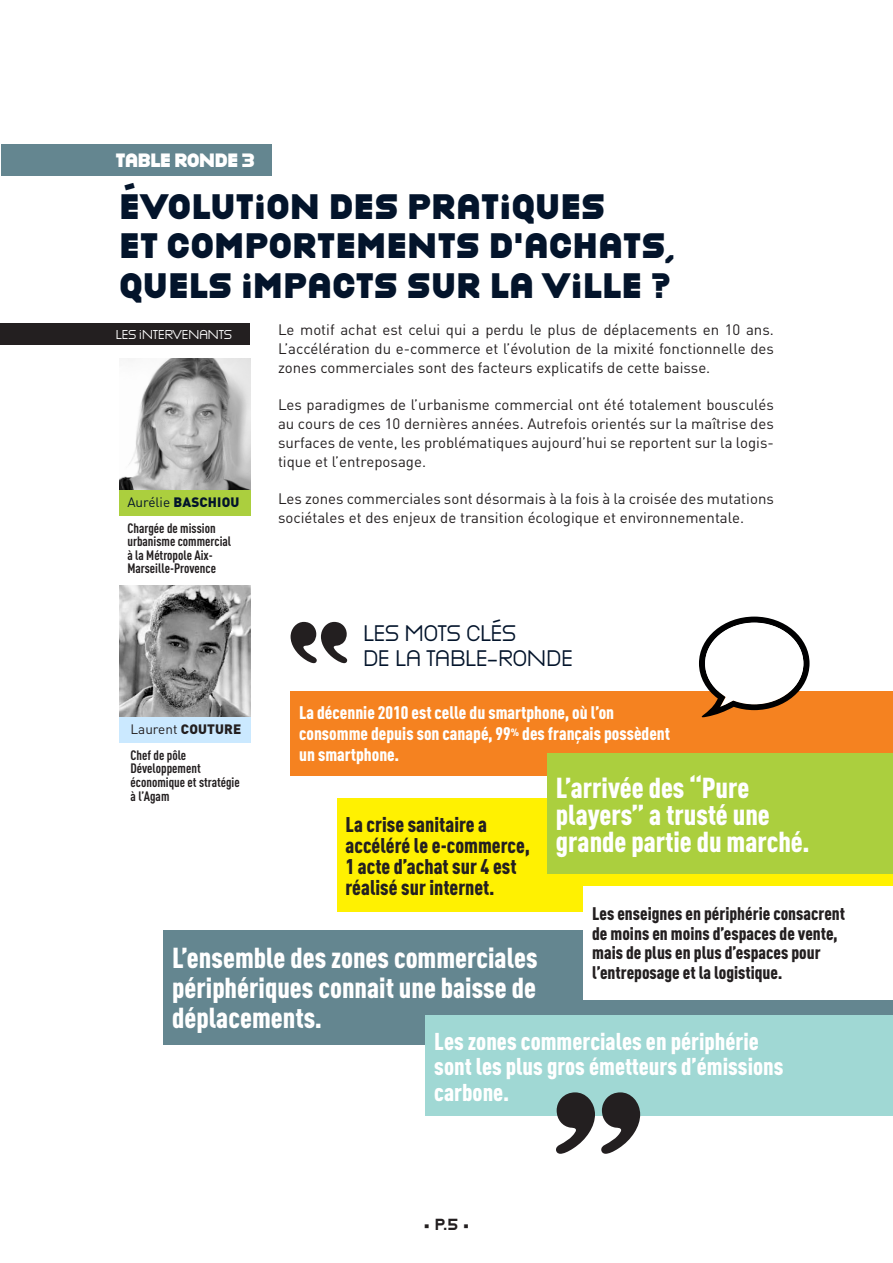
<style>
.page{position:relative;width:893px;height:1263px;background:#fff}
.page>*{position:absolute;margin:0;border:0;box-sizing:border-box;transform-origin:0 0}
.Titre_table-ronde{font:900 33px/39.6px "Victoire";color:#03142b}
.Texte_courant{font:900 condensed 28.5px/30px "DIN Pro";color:#fff;text-align:justify}
.Texte_courant-2{font:900 condensed 24px/25.5px "DIN Pro";color:#fff}
.Texte_courant-3{font:900 condensed 21px/21px "DIN Pro";color:#231f20}
.Texte_courant-4{font:21px "Victoire";letter-spacing:-.04em;color:#03142b}
.Texte_courant-5{font:900 condensed 18px/19.5px "DIN Pro";color:#231f20}
.Texte_courant-6{font:900 condensed 18px/21px "DIN Pro";color:#fff}
.Texte_courant-7{font:900 18px "Victoire";letter-spacing:-.05em;color:#fff}
.Texte_courant_ok{font:15px/18.8px "DIN Pro";color:#231f20;text-align:justify}
.t1{font:700 15px "Victoire";color:#231f20}
.Texte_courant-8{font:700 condensed 13.5px/13.5px "DIN Pro";color:#231f20}
.Texte_courant-9{font:900 13.5px "DIN Pro";letter-spacing:.01em;color:#03142b}
.Texte_courant-10{font:13.5px "DIN Pro";color:#231f20}
.Texte_courant-11{font:12px "Victoire";letter-spacing:-.05em;color:#fff}
.s1{font-weight:400}
.s2{font-weight:900}
</style>
<div class="page">
<div style="left:1px;top:145px;width:270px;height:31px;background:#648690"></div>
<div style="left:1px;top:323px;width:249px;height:22px;background:#231f20"></div>
<div style="left:119px;top:490px;width:131px;height:25px;background:#abcf3e"></div>
<img style="left:119px;top:358px;width:131px;height:132px">
<div style="left:119px;top:717px;width:131px;height:25px;background:#cbe9ff"></div>
<img style="left:119px;top:586px;width:131px;height:131px">
<div style="left:291px;top:691px;width:602px;height:84px;background:#f58220"></div>
<div style="left:164px;top:930px;width:729px;height:114px;background:#648690"></div>
<div style="left:337px;top:799px;width:556px;height:113px;background:#fff101"></div>
<div style="left:426px;top:1015px;width:467px;height:101px;background:#a0d8d4"></div>
<svg style="left:556px;top:1092px;width:84px;height:62px"></svg>
<svg style="left:291px;top:622px;width:56px;height:41px"></svg>
<svg style="left:699px;top:617px;width:110px;height:100px"></svg>
<div style="left:547px;top:754px;width:346px;height:120px;background:#abcf3e"></div>
<div style="left:584px;top:886px;width:309px;height:113px;background:#fff"></div>
<p class="Texte_courant-7" style="left:116px;top:147px;width:140px">TABLE RONDE 3</p>
<p class="Titre_table-ronde" style="left:119px;top:184px;width:557px">ÉVOLUTION DES PRATIQUES<br>ET COMPORTEMENTS D’ACHATS,<br>QUELS IMPACTS SUR LA VILLE ?</p>
<p class="Texte_courant-11" style="left:116px;top:326px;width:118px">LES INTERVENANTS</p>
<p class="Texte_courant-9" style="left:127px;top:491px;width:113px"><span class="s1">Aurélie</span> BASCHIOU</p>
<p class="Texte_courant-8" style="left:127px;top:520px;width:105px">Chargée de mission urbanisme commercial à la Métropole Aix-<br>Marseille-Provence</p>
<p class="Texte_courant-10" style="left:131px;top:718px;width:112px">Laurent <span class="s2">COUTURE</span></p>
<p class="Texte_courant-8" style="left:131px;top:747px;width:111px">Chef de pôle<br>Développement économique et stratégie à l’Agam</p>
<p class="Texte_courant_ok" style="left:278px;top:320px;width:497px">Le motif achat est celui qui a perdu le plus de déplacements en 10 ans.<br>L’accélération du e-commerce et l’évolution de la mixité fonctionnelle des zones commerciales sont des facteurs explicatifs de cette baisse.</p>
<p class="Texte_courant_ok" style="left:278px;top:395px;width:497px">Les paradigmes de l’urbanisme commercial ont été totalement bousculés au cours de ces 10 dernières années. Autrefois orientés sur la maîtrise des surfaces de vente, les problématiques aujourd’hui se reportent sur la logis&shy;tique et l’entreposage.</p>
<p class="Texte_courant_ok" style="left:278px;top:488px;width:497px">Les zones commerciales sont désormais à la fois à la croisée des mutations sociétales et des enjeux de transition écologique et environnementale.</p>
<p class="Texte_courant-4" style="left:363px;top:618px;width:155px">LES MOTS CLÉS</p>
<p class="Texte_courant-4" style="left:363px;top:643px;width:212px">DE LA TABLE-RONDE</p>
<p class="Texte_courant-6" style="left:299px;top:701px;width:373px">La décennie 2010 est celle du smartphone, où l’on consomme depuis son canapé, 99<sup>%</sup> des français possèdent un smartphone.</p>
<p class="Texte_courant-3" style="left:345px;top:812px;width:186px">La crise sanitaire a accéléré le e-commerce,<br>1 acte d’achat sur 4 est réalisé sur internet.</p>
<p class="Texte_courant" style="left:556px;top:772px;width:255px;line-height:27px;text-align:left">L’arrivée des “Pure players” a trusté une grande partie du marché.</p>
<p class="Texte_courant-5" style="left:592px;top:903px;width:254px">Les enseignes en périphérie consacrent de moins en moins d’espaces de vente, mais de plus en plus d’espaces pour l’entreposage et la logistique.</p>
<p class="Texte_courant" style="left:172px;top:941px;width:367px">L’ensemble des zones commerciales périphériques connait une baisse de déplacements.</p>
<p class="Texte_courant-2" style="left:434px;top:1026px;width:351px">Les zones commerciales en périphérie sont les plus gros émetteurs d’émissions carbone.</p>
<p class="t1" style="left:424px;top:1214px;width:47px">• P.5 •</p>
</div>
